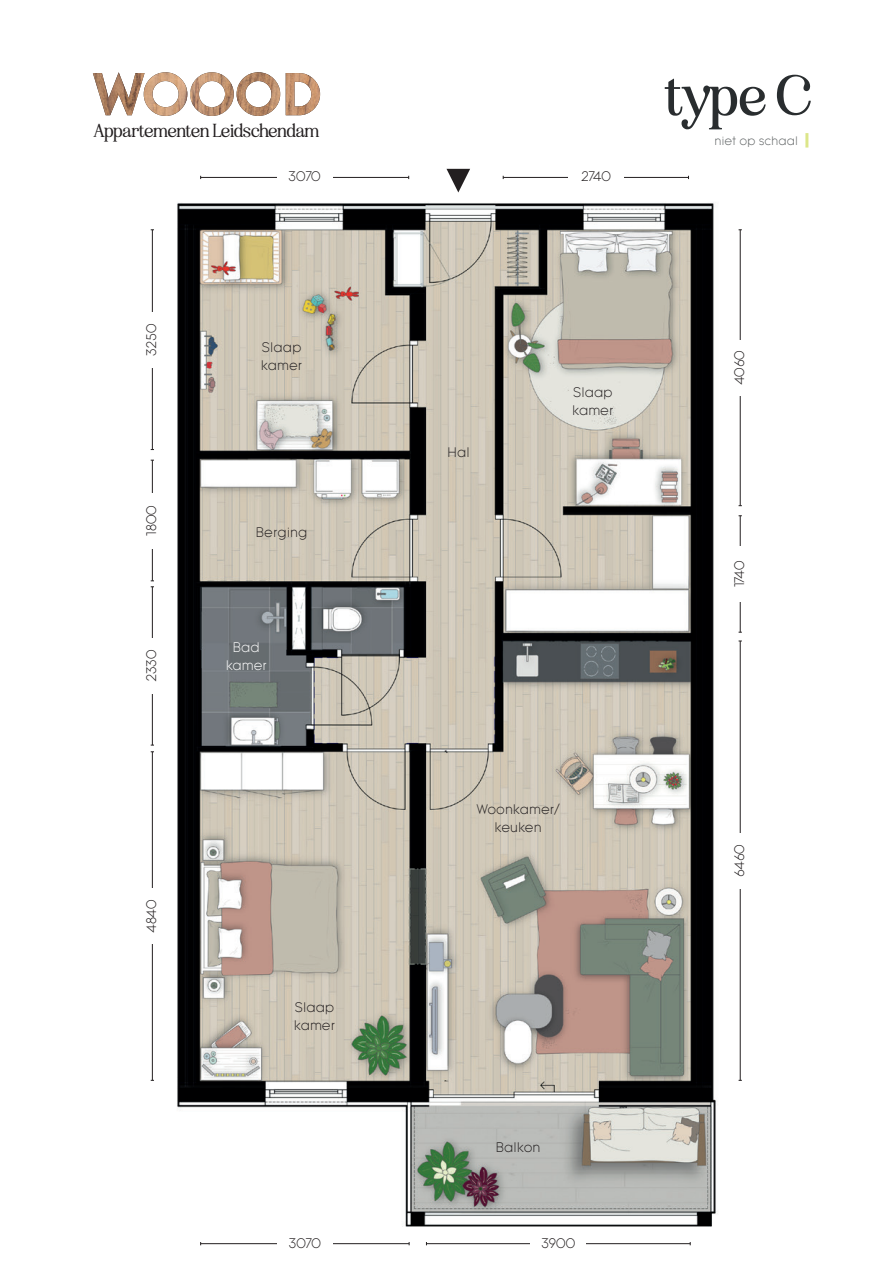
<style>
.page{position:relative;width:893px;height:1263px;background:#fff}
.page>*{position:absolute;margin:0;border:0;box-sizing:border-box;transform-origin:0 0}
.t1{font:52.95px "Eighties Comeback VAR";color:#292d2f}
.t2{font:17.25px "Eighties Comeback VAR";color:#231f20}
.t3{font:300 13.5px/18px "Tomica";color:#231f20}
.t4{font:300 13.5px/18px "Tomica";color:#fff;text-align:center}
.t5{font:300 12px "Tomica";color:#5d6162}
</style>
<div class="page">
<img style="left:92px;top:73px;width:717px;height:1173px">
<hr style="left:201px;top:177px;width:208px;height:1px;background:#231f20">
<div style="left:277px;top:171px;width:55px;height:10px;background:#fff"></div>
<hr style="left:503px;top:177px;width:185px;height:1px;background:#231f20">
<div style="left:568px;top:171px;width:55px;height:10px;background:#fff"></div>
<hr style="left:426px;top:1243px;width:264px;height:1px;background:#231f20">
<div style="left:531px;top:1237px;width:55px;height:10px;background:#fff"></div>
<hr style="left:201px;top:1243px;width:208px;height:1px;background:#231f20">
<div style="left:277px;top:1237px;width:56px;height:10px;background:#fff"></div>
<hr style="left:740px;top:230px;width:1px;height:276px;background:#231f20">
<div style="left:734px;top:340px;width:10px;height:55px;background:#fff"></div>
<hr style="left:152px;top:230px;width:1px;height:219px;background:#231f20">
<div style="left:146px;top:312px;width:10px;height:55px;background:#fff"></div>
<hr style="left:740px;top:641px;width:1px;height:439px;background:#231f20">
<div style="left:734px;top:833px;width:10px;height:55px;background:#fff"></div>
<hr style="left:152px;top:752px;width:1px;height:328px;background:#231f20">
<div style="left:146px;top:888px;width:10px;height:56px;background:#fff"></div>
<hr style="left:740px;top:516px;width:1px;height:116px;background:#231f20">
<div style="left:734px;top:546px;width:10px;height:56px;background:#fff"></div>
<hr style="left:152px;top:460px;width:1px;height:121px;background:#231f20">
<div style="left:146px;top:493px;width:10px;height:55px;background:#fff"></div>
<hr style="left:152px;top:587px;width:1px;height:158px;background:#231f20">
<svg style="left:151px;top:580px;width:3px;height:7px"></svg>
<svg style="left:151px;top:745px;width:3px;height:7px"></svg>
<div style="left:146px;top:638px;width:10px;height:55px;background:#fff"></div>
<svg style="left:446px;top:169px;width:24px;height:23px"></svg>
<hr style="left:805px;top:133px;width:3px;height:15px;background:#dce68a">
<img style="left:93px;top:72px;width:227px;height:44px">
<p class="t2" style="left:94px;top:119px;width:227px">Appartementen Leidschendam</p>
<p class="t3" style="left:289px;top:168px;width:34px">3070</p>
<p class="t3" style="left:581px;top:168px;width:32px">2740</p>
<h1 class="t1" style="left:665px;top:59px;width:148px">type C</h1>
<p class="t5" style="left:714px;top:133px;width:85px">niet op schaal</p>
<p class="t3" style="left:143px;top:356px;width:34px;rotate:-90deg">3250</p>
<p class="t3" style="left:143px;top:536px;width:32px;rotate:-90deg">1800</p>
<p class="t3" style="left:143px;top:682px;width:35px;rotate:-90deg">2330</p>
<p class="t3" style="left:143px;top:933px;width:35px;rotate:-90deg">4840</p>
<p class="t3" style="left:261px;top:339px;width:43px">Slaap kamer</p>
<p class="t3" style="left:256px;top:524px;width:53px">Berging</p>
<p class="t4" style="left:226px;top:638px;width:43px">Bad kamer</p>
<p class="t3" style="left:294px;top:998px;width:43px">Slaap kamer</p>
<p class="t3" style="left:447px;top:443px;width:24px">Hal</p>
<p class="t3" style="left:572px;top:384px;width:43px">Slaap kamer</p>
<p class="t3" style="left:476px;top:800px;width:85px;text-align:center">Woonkamer/ keuken</p>
<p class="t3" style="left:496px;top:1139px;width:46px">Balkon</p>
<p class="t3" style="left:289px;top:1234px;width:34px">3070</p>
<p class="t3" style="left:541px;top:1234px;width:35px">3900</p>
<p class="t3" style="left:731px;top:385px;width:37px;rotate:-90deg">4060</p>
<p class="t3" style="left:731px;top:587px;width:28px;rotate:-90deg">1740</p>
<p class="t3" style="left:731px;top:877px;width:35px;rotate:-90deg">6460</p>
</div>
